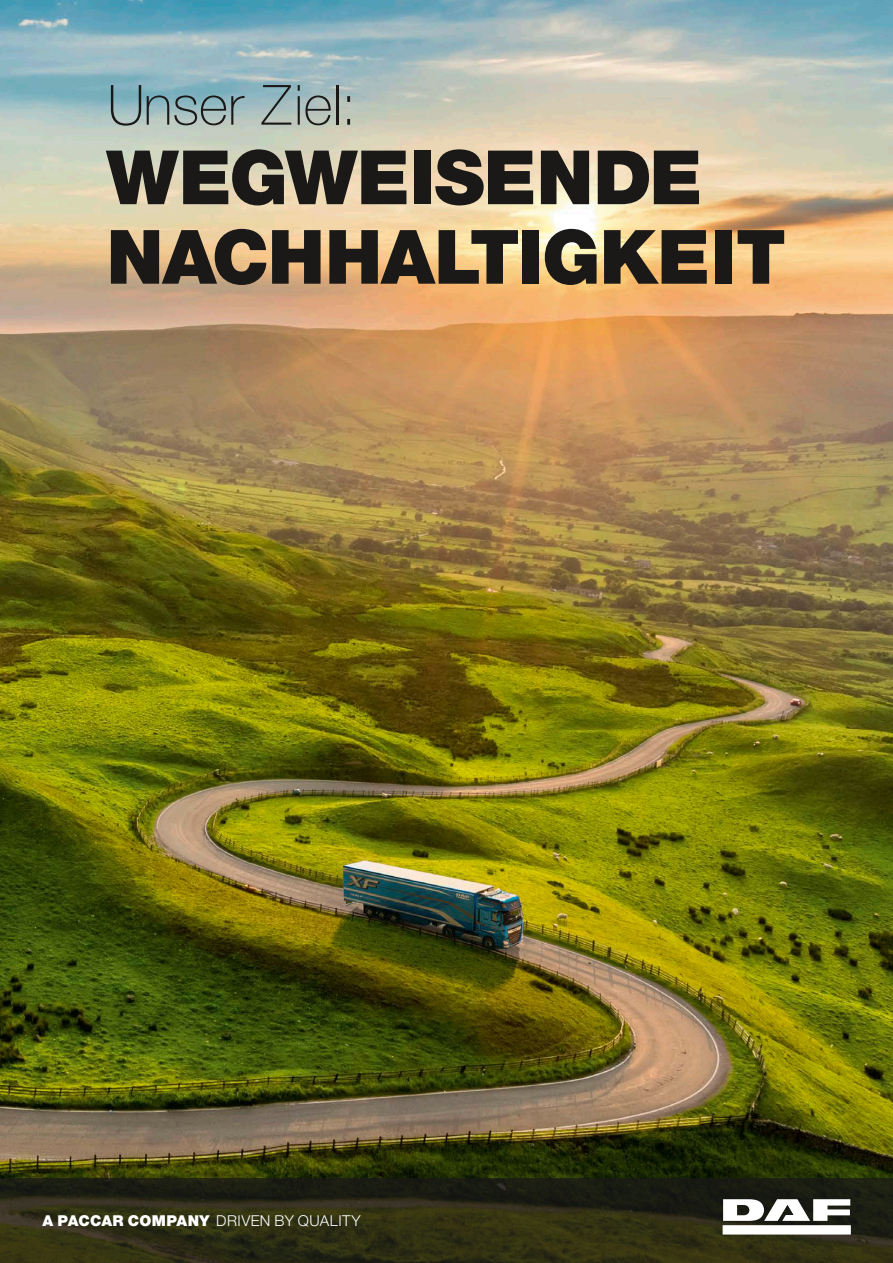
<style>
.page{position:relative;width:893px;height:1263px;background:#fff}
.page>*{position:absolute;margin:0;border:0;box-sizing:border-box;transform-origin:0 0}
._01_Title{font:900 75px "Helvetica Neue LT Pro";letter-spacing:-.01em;color:#1a1918}
._01_Title-2{font:100 55.5px "Helvetica Neue LT Pro";color:#1a1918}
.t1{font:300 15px "Helvetica Neue LT Std";letter-spacing:.03em;color:#fff}
.s1{font-weight:900}
</style>
<div class="page">
<img style="left:0;top:0;width:893px;height:1178px">
<svg style="left:0;top:1178px;width:893px;height:85px;background:#2a2a13"></svg>
<div style="left:723px;top:1226px;width:127px;height:8px;background:#fff"></div>
<div style="left:723px;top:1225px;width:127px;height:9px;border:1px solid #fff"></div>
<svg style="left:723px;top:1199px;width:127px;height:22px"></svg>
<p class="_01_Title-2" style="left:107px;top:73px;width:250px">Unser Ziel:</p>
<p class="_01_Title" style="left:106px;top:133px;width:598px">WEGWEISENDE</p>
<p class="_01_Title" style="left:107px;top:212px;width:681px">NACHHALTIGKEIT</p>
<p class="t1" style="left:43px;top:1211px;width:320px"><span class="s1">A PACCAR COMPANY</span> DRIVEN BY QUALITY</p>
</div>
